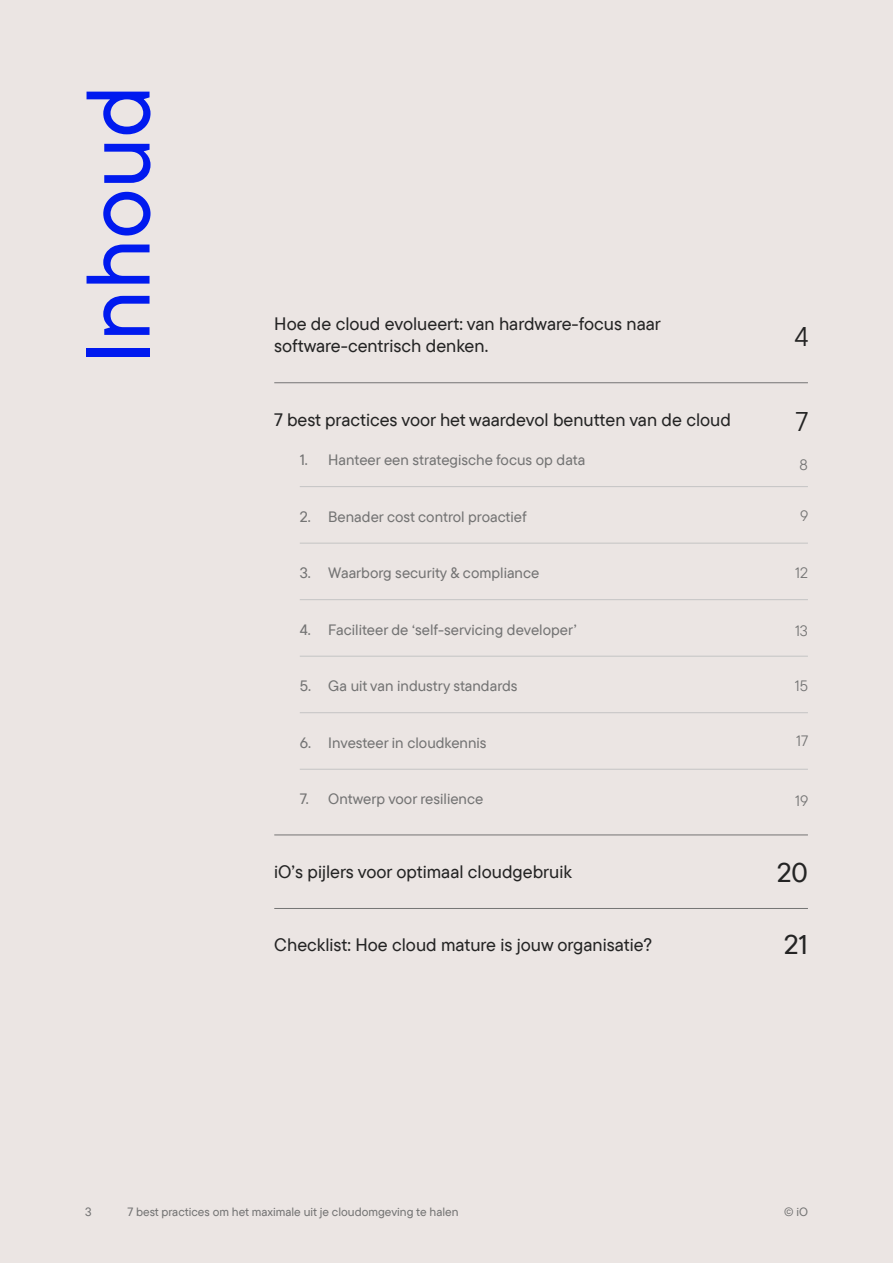
<style>
.page{position:relative;width:893px;height:1263px;background:#ebe5e3}
.page>*{position:absolute;margin:0;border:0;box-sizing:border-box;transform-origin:0 0}
.t1{font:500 90px "TT Commons Pro";color:#001aef}
.t2{font:500 27px "TT Commons Pro";color:#242424}
.t3{font:27px "TT Commons Pro";color:#242424}
.t4{font:500 18px/22.5px "TT Commons Pro";color:#242424}
.t5{font:500 15px "TT Commons Pro";color:#747474}
.t6{font:15px "TT Commons Pro";color:#747474}
.t7{font:500 12px "TT Commons Pro";color:#747474}
</style>
<div class="page">
<hr style="left:274px;top:382px;width:534px;height:1px;background:#747474">
<hr style="left:300px;top:486px;width:508px;height:1px;background:#c4c4c4">
<hr style="left:300px;top:543px;width:508px;height:1px;background:#c4c4c4">
<hr style="left:300px;top:599px;width:508px;height:1px;background:#c4c4c4">
<hr style="left:300px;top:656px;width:508px;height:1px;background:#c4c4c4">
<hr style="left:300px;top:712px;width:508px;height:1px;background:#c4c4c4">
<hr style="left:300px;top:769px;width:508px;height:1px;background:#c4c4c4">
<hr style="left:274px;top:834px;width:534px;height:1px;background:#747474">
<hr style="left:274px;top:908px;width:534px;height:1px;background:#747474">
<h1 class="t1" style="left:53px;top:364px;width:281px;rotate:-90deg">Inhoud</h1>
<p class="t4" style="left:274px;top:312px;width:388px">Hoe de cloud evolueert: van hardware-focus naar software-centrisch denken.</p>
<h2 class="t3" style="left:794px;top:317px;width:16px">4</h2>
<p class="t4" style="left:274px;top:408px;width:458px">7 best practices voor het waardevol benutten van de cloud</p>
<p class="t5" style="left:300px;top:449px;width:287px">1. Hanteer een strategische focus op data</p>
<h2 class="t3" style="left:795px;top:402px;width:15px">7</h2>
<p class="t6" style="left:800px;top:454px;width:10px">8</p>
<p class="t5" style="left:300px;top:506px;width:228px">2. Benader cost control proactief</p>
<p class="t6" style="left:800px;top:505px;width:10px">9</p>
<p class="t5" style="left:300px;top:562px;width:241px">3. Waarborg security &amp; compliance</p>
<p class="t6" style="left:795px;top:563px;width:14px">12</p>
<p class="t5" style="left:300px;top:619px;width:278px">4. Faciliteer de ‘self-servicing developer’</p>
<p class="t6" style="left:795px;top:620px;width:14px">13</p>
<p class="t5" style="left:300px;top:675px;width:219px">5. Ga uit van industry standards</p>
<p class="t6" style="left:795px;top:675px;width:15px">15</p>
<p class="t5" style="left:300px;top:732px;width:188px">6. Investeer in cloudkennis</p>
<p class="t6" style="left:796px;top:730px;width:14px">17</p>
<p class="t5" style="left:300px;top:788px;width:185px">7. Ontwerp voor resilience</p>
<p class="t6" style="left:795px;top:790px;width:15px">19</p>
<p class="t4" style="left:274px;top:860px;width:299px">iO’s pijlers voor optimaal cloudgebruik</p>
<h2 class="t2" style="left:777px;top:853px;width:32px">20</h2>
<p class="t4" style="left:274px;top:934px;width:380px">Checklist: Hoe cloud mature is jouw organisatie?</p>
<h2 class="t2" style="left:784px;top:925px;width:25px">21</h2>
<p class="t7" style="left:85px;top:1203px;width:8px">3</p>
<p class="t7" style="left:128px;top:1203px;width:332px">7 best practices om het maximale uit je cloudomgeving te halen</p>
<p class="t7" style="left:784px;top:1203px;width:25px">© iO</p>
</div>
